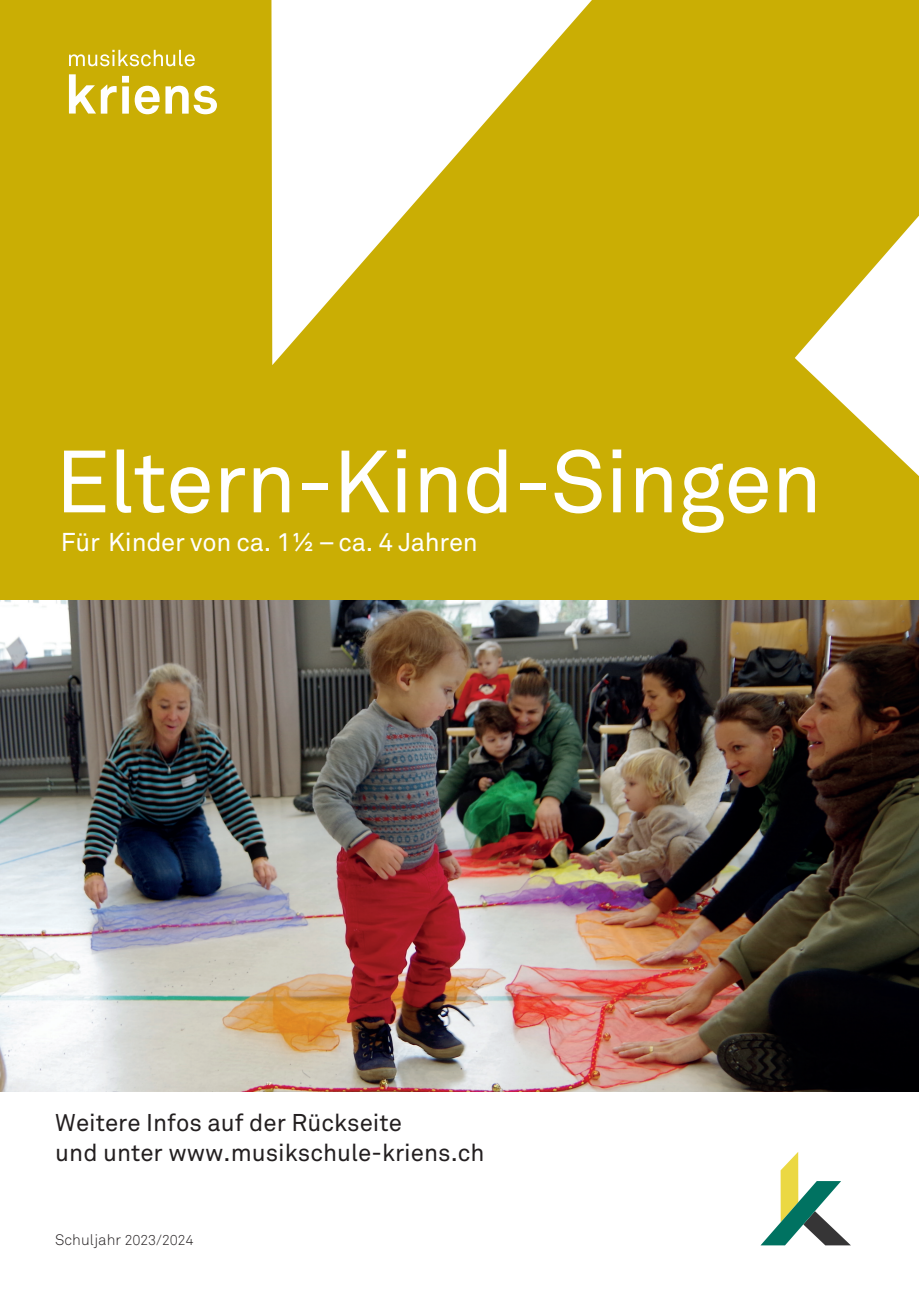
<style>
.page{position:relative;width:919px;height:1289px;background:#fff}
.page>*{position:absolute;margin:0;border:0;box-sizing:border-box;transform-origin:0 0}
.t1{font:87px "Akkurat";letter-spacing:-.01em;color:#fff}
.t2{font:25.5px "Akkurat";letter-spacing:-.01em;color:#fff}
.t3{font:24px/30px "Akkurat";color:#231f20}
.t4{font:300 15px "Akkurat";color:#231f20}
.s1{font-size:14.25px}
</style>
<div class="page">
<svg style="left:0;top:0;width:918px;height:600px;background:#d1b926"></svg>
<img style="left:0;top:600px;width:918px;height:491px">
<svg style="left:69px;top:74px;width:60px;height:40px"></svg>
<svg style="left:135px;top:86px;width:82px;height:28px"></svg>
<svg style="left:69px;top:50px;width:126px;height:16px"></svg>
<svg style="left:761px;top:1152px;width:89px;height:93px"></svg>
<h1 class="t1" style="left:55px;top:431px;width:768px">Eltern-Kind-Singen</h1>
<p class="t2" style="left:61px;top:527px;width:418px">Für Kinder von ca. 1½ – ca. 4 Jahren</p>
<p class="t3" style="left:55px;top:1108px;width:431px">Weitere Infos auf der Rückseite<br>und unter www.musikschule-kriens.ch</p>
<p class="t4" style="left:55px;top:1231px;width:140px">Schuljahr <span class="s1">2023/2024</span></p>
</div>
